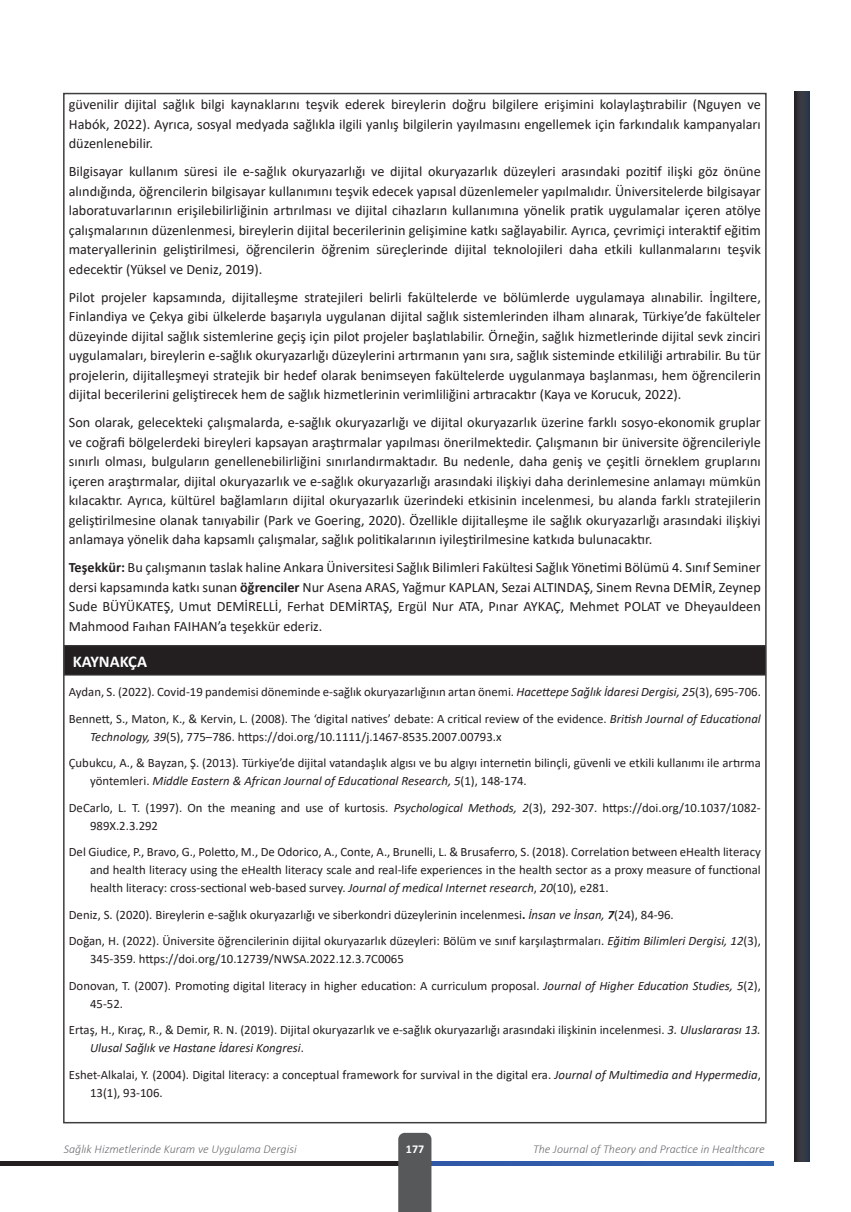
<style>
.page{position:relative;width:851px;height:1212px;background:#fff}
.page>*{position:absolute;margin:0;border:0;box-sizing:border-box;transform-origin:0 0}
.t1{font:700 16.5px "Calibri";color:#fff}
.t2{font:14.25px/19.5px "Calibri";color:#231f20;text-align:justify}
.t3{font:12.75px/26.5px "Calibri";color:#231f20}
.t4{font:italic 300 12px "Calibri";color:#6c6d70}
.t5{font:700 12px "Calibri";color:#fff}
.s1{font-weight:700}
.s2{font-style:italic}
.s3{font-weight:700;font-style:italic}
</style>
<div class="page">
<svg style="left:794px;top:92px;width:15px;height:1069px;background:#30333d"></svg>
<hr style="left:0;top:1161px;width:415px;height:4px;background:#231f20">
<hr style="left:410px;top:1161px;width:363px;height:4px;background:#315daa">
<div style="left:398px;top:1133px;width:33px;height:79px;background:#57585a"></div>
<div style="left:64px;top:646px;width:701px;height:29px;background:#231f20"></div>
<hr style="left:64px;top:645px;width:701px;height:1px;background:#3e3e3f">
<hr style="left:64px;top:675px;width:701px;height:1px;background:#3e3e3f">
<p class="t2" style="left:69px;top:94px;width:693px">güvenilir dijital sağlık bilgi kaynaklarını teşvik ederek bireylerin doğru bilgilere erişimini kolaylaştırabilir (Nguyen ve Habók, 2022). Ayrıca, sosyal medyada sağlıkla ilgili yanlış bilgilerin yayılmasını engellemek için farkındalık kampanyaları düzenlenebilir.</p>
<p class="t2" style="left:69px;top:161px;width:693px">Bilgisayar kullanım süresi ile e-sağlık okuryazarlığı ve dijital okuryazarlık düzeyleri arasındaki pozitif ilişki göz önüne alındığında, öğrencilerin bilgisayar kullanımını teşvik edecek yapısal düzenlemeler yapılmalıdır. Üniversitelerde bilgisayar laboratuvarlarının erişilebilirliğinin artırılması ve dijital cihazların kullanımına yönelik pratik uygulamalar içeren atölye çalışmalarının düzenlenmesi, bireylerin dijital becerilerinin gelişimine katkı sağlayabilir. Ayrıca, çevrimiçi interaktif eğitim materyallerinin geliştirilmesi, öğrencilerin öğrenim süreçlerinde dijital teknolojileri daha etkili kullanmalarını teşvik edecektir (Yüksel ve Deniz, 2019).</p>
<p class="t2" style="left:69px;top:287px;width:693px">Pilot projeler kapsamında, dijitalleşme stratejileri belirli fakültelerde ve bölümlerde uygulamaya alınabilir. İngiltere, Finlandiya ve Çekya gibi ülkelerde başarıyla uygulanan dijital sağlık sistemlerinden ilham alınarak, Türkiye’de fakülteler düzeyinde dijital sağlık sistemlerine geçiş için pilot projeler başlatılabilir. Örneğin, sağlık hizmetlerinde dijital sevk zinciri uygulamaları, bireylerin e-sağlık okuryazarlığı düzeylerini artırmanın yanı sıra, sağlık sisteminde etkililiği artırabilir. Bu tür projelerin, dijitalleşmeyi stratejik bir hedef olarak benimseyen fakültelerde uygulanmaya başlanması, hem öğrencilerin dijital becerilerini geliştirecek hem de sağlık hizmetlerinin verimliliğini artıracaktır (Kaya ve Korucuk, 2022).</p>
<p class="t2" style="left:69px;top:412px;width:693px">Son olarak, gelecekteki çalışmalarda, e-sağlık okuryazarlığı ve dijital okuryazarlık üzerine farklı sosyo-ekonomik gruplar ve coğrafi bölgelerdeki bireyleri kapsayan araştırmalar yapılması önerilmektedir. Çalışmanın bir üniversite öğrencileriyle sınırlı olması, bulguların genellenebilirliğini sınırlandırmaktadır. Bu nedenle, daha geniş ve çeşitli örneklem gruplarını içeren araştırmalar, dijital okuryazarlık ve e-sağlık okuryazarlığı arasındaki ilişkiyi daha derinlemesine anlamayı mümkün kılacaktır. Ayrıca, kültürel bağlamların dijital okuryazarlık üzerindeki etkisinin incelenmesi, bu alanda farklı stratejilerin geliştirilmesine olanak tanıyabilir (Park ve Goering, 2020). Özellikle dijitalleşme ile sağlık okuryazarlığı arasındaki ilişkiyi anlamaya yönelik daha kapsamlı çalışmalar, sağlık politikalarının iyileştirilmesine katkıda bulunacaktır.</p>
<p class="t2" style="left:69px;top:557px;width:693px"><span class="s1">Teşekkür:</span> Bu çalışmanın taslak haline Ankara Üniversitesi Sağlık Bilimleri Fakültesi Sağlık Yönetimi Bölümü 4. Sınıf Seminer dersi kapsamında katkı sunan <span class="s1">öğrenciler</span> Nur Asena ARAS, Yağmur KAPLAN, Sezai ALTINDAŞ, Sinem Revna DEMİR, Zeynep Sude BÜYÜKATEŞ, Umut DEMİRELLİ, Ferhat DEMİRTAŞ, Ergül Nur ATA, Pınar AYKAÇ, Mehmet POLAT ve Dheyauldeen Mahmood Faıhan FAIHAN’a teşekkür ederiz.</p>
<p class="t1" style="left:73px;top:649px;width:76px">KAYNAKÇA</p>
<p class="t3" style="left:69px;top:678px;width:693px">Aydan, S. (2022). Covid-19 pandemisi döneminde e-sağlık okuryazarlığının artan önemi. <span class="s2">Hacettepe Sağlık İdaresi Dergisi, 25</span>(3), 695-706.<br>Bennett, S., Maton, K., &amp; Kervin, L. (2008). The ‘digital natives’ debate: A critical review of the evidence. <span class="s2">British Journal of Educational</span></p>
<p class="t3" style="left:69px;top:723px;width:693px;text-indent:21px"><span class="s2">Technology, 39</span>(5), 775–786. https://doi.org/10.1111/j.1467-8535.2007.00793.x<br>Çubukcu, A., &amp; Bayzan, Ş. (2013). Türkiye’de dijital vatandaşlık algısı ve bu algıyı internetin bilinçli, güvenli ve etkili kullanımı ile artırma</p>
<p class="t3" style="left:69px;top:767px;width:693px;text-indent:21px">yöntemleri. <span class="s2">Middle Eastern &amp; African Journal of Educational Research, 5</span>(1), 148-174.<br>DeCarlo, L. T. (1997). On the meaning and use of kurtosis. <span class="s2">Psychological Methods, 2</span>(3), 292-307. https://doi.org/10.1037/1082-</p>
<p class="t3" style="left:69px;top:812px;width:693px;text-indent:21px">989X.2.3.292<br>Del Giudice, P., Bravo, G., Poletto, M., De Odorico, A., Conte, A., Brunelli, L. &amp; Brusaferro, S. (2018). Correlation between eHealth literacy</p>
<p class="t3" style="left:90px;top:860px;width:672px;line-height:18px">and health literacy using the eHealth literacy scale and real-life experiences in the health sector as a proxy measure of functional health literacy: cross-sectional web-based survey. <span class="s2">Journal of medical Internet research</span>, <span class="s2">20</span>(10), e281.</p>
<p class="t3" style="left:69px;top:901px;width:693px">Deniz, S. (2020). Bireylerin e-sağlık okuryazarlığı ve siberkondri düzeylerinin incelenmesi<span class="s1">.</span> <span class="s2">İnsan ve İnsan,</span> <span class="s3">7</span>(24), 84-96.<br>Doğan, H. (2022). Üniversite öğrencilerinin dijital okuryazarlık düzeyleri: Bölüm ve sınıf karşılaştırmaları. <span class="s2">Eğitim Bilimleri Dergisi, 12</span>(3),</p>
<p class="t3" style="left:69px;top:945px;width:693px;text-indent:21px">345-359. https://doi.org/10.12739/NWSA.2022.12.3.7C0065<br>Donovan, T. (2007). Promoting digital literacy in higher education: A curriculum proposal. <span class="s2">Journal of Higher Education Studies, 5</span>(2),</p>
<p class="t3" style="left:69px;top:990px;width:693px;text-indent:21px">45-52.<br>Ertaş, H., Kıraç, R., &amp; Demir, R. N. (2019). Dijital okuryazarlık ve e-sağlık okuryazarlığı arasındaki ilişkinin incelenmesi. <span class="s2">3. Uluslararası 13.</span></p>
<p class="t3" style="left:69px;top:1034px;width:693px;text-indent:21px"><span class="s2">Ulusal Sağlık ve Hastane İdaresi Kongresi</span>.<br>Eshet-Alkalai, Y. (2004). Digital literacy: a conceptual framework for survival in the digital era. <span class="s2">Journal of Multimedia and Hypermedia</span>,</p>
<p class="t3" style="left:90px;top:1079px;width:74px">13(1), 93-106.</p>
<p class="t4" style="left:64px;top:1141px;width:234px">Sağlık Hizmetlerinde Kuram ve Uygulama Dergisi</p>
<p class="t5" style="left:406px;top:1140px;width:20px">177</p>
<p class="t4" style="left:533px;top:1141px;width:233px">The Journal of Theory and Practice in Healthcare</p>
</div>
